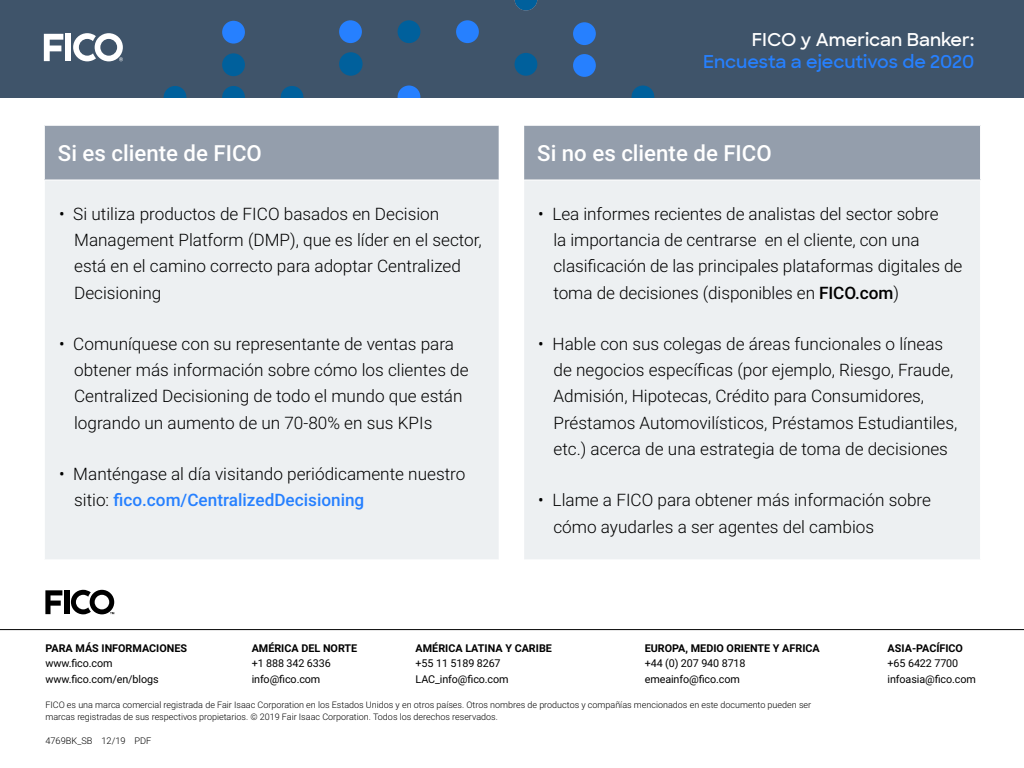
<style>
.page{position:relative;width:1024px;height:768px;background:#fff}
.page>*{position:absolute;margin:0;border:0;box-sizing:border-box;transform-origin:0 0}
.t1{font:500 22.2px "Roboto";color:#fff}
.t2{font:600 18px "Sharp Sans";color:#2680ff}
.t3{font:600 18px "Sharp Sans";color:#fff}
.t4{font:300 17.2px/26.3px "Roboto";color:#000}
.t5{font:10.8px/15.4px "Roboto";letter-spacing:-.01em;color:#000}
.t6{font:700 10.8px "Roboto";color:#000}
.t7{font:300 9.2px "Roboto";color:#000}
.t8{font:300 9px/12px "Roboto";color:#000}
.s1{font-weight:500;color:#2680ff}
.s2{font-weight:500}
</style>
<div class="page">
<div style="left:0;top:0;width:1024px;height:98px;background:#3f546a"></div>
<div style="left:222px;top:53px;width:23px;height:23px;background:#00609c;border-radius:50%"></div>
<div style="left:222px;top:21px;width:23px;height:23px;background:#2680ff;border-radius:50%"></div>
<div style="left:573px;top:22px;width:23px;height:23px;background:#2680ff;border-radius:50%"></div>
<div style="left:573px;top:54px;width:23px;height:23px;background:#2680ff;border-radius:50%"></div>
<div style="left:339px;top:20px;width:23px;height:23px;background:#2680ff;border-radius:50%"></div>
<div style="left:456px;top:20px;width:23px;height:23px;background:#2680ff;border-radius:50%"></div>
<div style="left:398px;top:20px;width:22px;height:23px;background:#00609c;border-radius:50%"></div>
<div style="left:515px;top:53px;width:22px;height:23px;background:#00609c;border-radius:50%"></div>
<svg style="left:515px;top:0;width:22px;height:11px"></svg>
<div style="left:339px;top:52px;width:24px;height:24px;background:#00609c;border-radius:50%"></div>
<svg style="left:164px;top:86px;width:22px;height:12px"></svg>
<svg style="left:222px;top:86px;width:23px;height:12px"></svg>
<svg style="left:281px;top:86px;width:22px;height:12px"></svg>
<svg style="left:398px;top:86px;width:22px;height:12px"></svg>
<svg style="left:632px;top:86px;width:22px;height:12px"></svg>
<svg style="left:44px;top:34px;width:19px;height:27px"></svg>
<div style="left:65px;top:34px;width:6px;height:27px;background:#fff"></div>
<svg style="left:73px;top:33px;width:50px;height:28px"></svg>
<div style="left:44px;top:125px;width:455px;height:55px;background:#949eac"></div>
<div style="left:44px;top:180px;width:455px;height:380px;background:#edf0f2"></div>
<hr style="left:44px;top:125px;width:456px;height:1px;background:#fff">
<hr style="left:44px;top:126px;width:1px;height:53px;background:#fff">
<hr style="left:44px;top:181px;width:1px;height:378px;background:#fff">
<hr style="left:44px;top:179px;width:456px;height:2px;background:#fff">
<hr style="left:44px;top:559px;width:456px;height:1px;background:#fff">
<div style="left:524px;top:125px;width:457px;height:55px;background:#949eac"></div>
<div style="left:524px;top:180px;width:457px;height:380px;background:#edf0f2"></div>
<hr style="left:523px;top:125px;width:458px;height:1px;background:#fff">
<hr style="left:980px;top:126px;width:1px;height:53px;background:#fff">
<hr style="left:980px;top:181px;width:1px;height:378px;background:#fff">
<hr style="left:523px;top:179px;width:458px;height:2px;background:#fff">
<hr style="left:523px;top:559px;width:458px;height:1px;background:#fff">
<hr style="left:0;top:629px;width:1024px;height:1px;background:#000">
<svg style="left:45px;top:590px;width:17px;height:24px"></svg>
<div style="left:64px;top:590px;width:5px;height:24px;background:#000"></div>
<svg style="left:71px;top:590px;width:43px;height:24px"></svg>
<p class="t1" style="left:58px;top:138px;width:205px">Si es cliente de FICO</p>
<p class="t4" style="left:74px;top:200px;width:409px;text-indent:-15px">• Si utiliza productos de FICO basados en Decision Management Platform (DMP), que es líder en el sector, está en el camino correcto para adoptar Centralized Decisioning</p>
<p class="t4" style="left:74px;top:330px;width:396px;text-indent:-15px">• Comuníquese con su representante de ventas para obtener más información sobre cómo los clientes de Centralized Decisioning de todo el mundo que están logrando un aumento de un 70-80% en sus KPIs</p>
<p class="t4" style="left:74px;top:460px;width:393px;text-indent:-15px">• Manténgase al día visitando periódicamente nuestro sitio: <span class="s1">fico.com/CentralizedDecisioning</span></p>
<p class="t3" style="left:752px;top:26px;width:224px">FICO y American Banker:</p>
<p class="t2" style="left:703px;top:48px;width:273px">Encuesta a ejecutivos de 2020</p>
<p class="t1" style="left:537px;top:138px;width:236px">Si no es cliente de FICO</p>
<p class="t4" style="left:553px;top:200px;width:410px;text-indent:-15px">• Lea informes recientes de analistas del sector sobre<br>la importancia de centrarse en el cliente, con una clasificación de las principales plataformas digitales de toma de decisiones (disponibles en <span class="s2">FICO.com</span>)</p>
<p class="t4" style="left:553px;top:330px;width:405px;text-indent:-15px">• Hable con sus colegas de áreas funcionales o líneas de negocios específicas (por ejemplo, Riesgo, Fraude, Admisión, Hipotecas, Crédito para Consumidores, Préstamos Automovilísticos, Préstamos Estudiantiles, etc.) acerca de una estrategia de toma de decisiones</p>
<p class="t4" style="left:553px;top:486px;width:379px;text-indent:-15px">• Llame a FICO para obtener más información sobre cómo ayudarles a ser agentes del cambios</p>
<p class="t6" style="left:45px;top:640px;width:143px">PARA MÁS INFORMACIONES</p>
<p class="t5" style="left:45px;top:655px;width:115px">www.fico.com www.fico.com/en/blogs</p>
<p class="t6" style="left:252px;top:640px;width:107px">AMÉRICA DEL NORTE</p>
<p class="t5" style="left:252px;top:655px;width:81px">+1 888 342 6336 info@fico.com</p>
<p class="t6" style="left:416px;top:640px;width:138px">AMÉRICA LATINA Y CARIBE</p>
<p class="t5" style="left:416px;top:655px;width:95px">+55 11 5189 8267<br>LAC_info@fico.com</p>
<p class="t6" style="left:645px;top:640px;width:176px">EUROPA, MEDIO ORIENTE Y AFRICA</p>
<p class="t5" style="left:645px;top:655px;width:102px">+44 (0) 207 940 8718 emeainfo@fico.com</p>
<p class="t8" style="left:45px;top:698px;width:767px">FICO es una marca comercial registrada de Fair Isaac Corporation en los Estados Unidos y en otros países. Otros nombres de productos y compañías mencionados en este documento pueden ser marcas registradas de sus respectivos propietarios. © 2019 Fair Isaac Corporation. Todos los derechos reservados.</p>
<p class="t7" style="left:45px;top:735px;width:108px">4769BK_SB 12/19 PDF</p>
<p class="t6" style="left:888px;top:640px;width:77px">ASIA-PACÍFICO</p>
<p class="t5" style="left:888px;top:655px;width:90px">+65 6422 7700 infoasia@fico.com</p>
</div>
